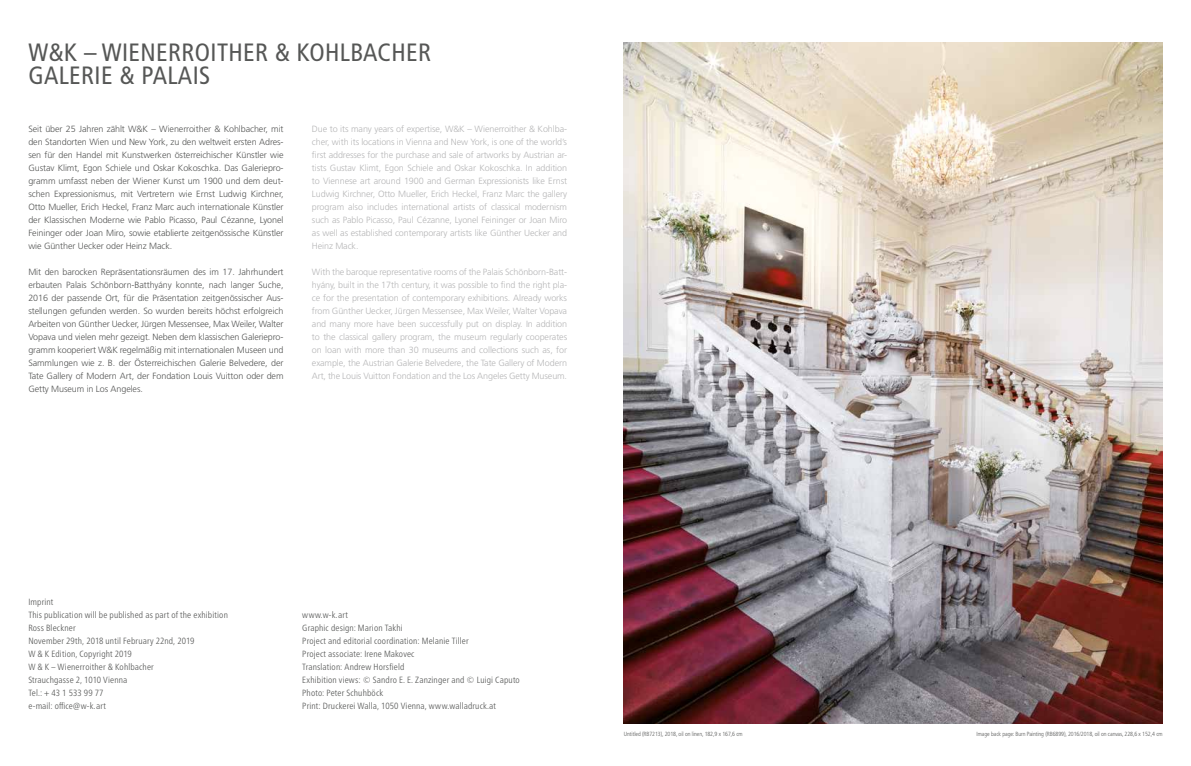
<style>
.page{position:relative;width:1191px;height:766px;background:#fff}
.page>*{position:absolute;margin:0;border:0;box-sizing:border-box;transform-origin:0 0}
.t1{font:condensed 25px/23px "Frutiger";letter-spacing:.015em;color:#565756}
.t2{font:300 9px/13px "Frutiger";letter-spacing:-.01em;color:#565756;text-align:justify}
.t3{font:300 9px/13px "Frutiger";letter-spacing:-.01em;color:#b6b6b7;text-align:justify}
.t4{font:300 condensed 9px/13px "Frutiger Neue LT Pro";letter-spacing:.015em;color:#565756}
.t5{font:300 condensed 6px "Frutiger";letter-spacing:-.01em;color:#565756}
</style>
<div class="page">
<img style="left:624px;top:43px;width:538px;height:680px">
<h1 class="t1" style="left:28px;top:41px;width:404px">W&amp;K – WIENERROITHER &amp; KOHLBACHER<br>GALERIE &amp; PALAIS</h1>
<p class="t2" style="left:28px;top:122px;width:257px">Seit über 25 Jahren zählt W&amp;K – Wienerroither &amp; Kohlbacher, mit den Standorten Wien und New York, zu den weltweit ersten Adres&shy;sen für den Handel mit Kunstwerken österreichischer Künstler wie Gustav Klimt, Egon Schiele und Oskar Kokoschka. Das Galeriepro&shy;gramm umfasst neben der Wiener Kunst um 1900 und dem deut&shy;schen Expressionismus, mit Vertretern wie Ernst Ludwig Kirchner, Otto Mueller, Erich Heckel, Franz Marc auch internationale Künstler der Klassischen Moderne wie Pablo Picasso, Paul Cézanne, Lyonel Feininger oder Joan Miro, sowie etablierte zeitgenössische Künstler wie Günther Uecker oder Heinz Mack.</p>
<p class="t2" style="left:28px;top:265px;width:257px">Mit den barocken Repräsentationsräumen des im 17. Jahrhundert erbauten Palais Schönborn-Batthyány konnte, nach langer Suche, 2016 der passende Ort, für die Präsentation zeitgenössischer Aus&shy;stellungen gefunden werden. So wurden bereits höchst erfolgreich Arbeiten von Günther Uecker, Jürgen Messensee, Max Weiler, Walter Vopava und vielen mehr gezeigt. Neben dem klassischen Galeriepro&shy;gramm kooperiert W&amp;K regelmäßig mit internationalen Museen und Sammlungen wie z. B. der Österreichischen Galerie Belvedere, der Tate Gallery of Modern Art, der Fondation Louis Vuitton oder dem Getty Museum in Los Angeles.</p>
<p class="t3" style="left:312px;top:122px;width:257px">Due to its many years of expertise, W&amp;K – Wienerroither &amp; Kohlba&shy;cher, with its locations in Vienna and New York, is one of the world’s first addresses for the purchase and sale of artworks by Austrian ar&shy;tists Gustav Klimt, Egon Schiele and Oskar Kokoschka. In addition to Viennese art around 1900 and German Expressionists like Ernst Ludwig Kirchner, Otto Mueller, Erich Heckel, Franz Marc the gallery program also includes international artists of classical modernism such as Pablo Picasso, Paul Cézanne, Lyonel Feininger or Joan Miro as well as established contemporary artists like Günther Uecker and Heinz Mack.</p>
<p class="t3" style="left:312px;top:265px;width:257px">With the baroque representative rooms of the Palais Schönborn-Batt&shy;hyány, built in the 17th century, it was possible to find the right pla&shy;ce for the presentation of contemporary exhibitions. Already works from Günther Uecker, Jürgen Messensee, Max Weiler, Walter Vopava and many more have been successfully put on display. In addition to the classical gallery program, the museum regularly cooperates on loan with more than 30 museums and collections such as, for example, the Austrian Galerie Belvedere, the Tate Gallery of Modern Art, the Louis Vuitton Fondation and the Los Angeles Getty Museum.</p>
<p class="t4" style="left:28px;top:595px;width:201px">Imprint<br>This publication will be published as part of the exhibition<br>Ross Bleckner<br>November 29th, 2018 until February 22nd, 2019<br>W &amp; K Edition, Copyright 2019<br>W &amp; K – Wienerroither &amp; Kohlbacher<br>Strauchgasse 2, 1010 Vienna<br>Tel.: + 43 1 533 99 77<br>e-mail: office@w-k.art</p>
<p class="t4" style="left:302px;top:608px;width:219px">www.w-k.art<br>Graphic design: Marion Takhi<br>Project and editorial coordination: Melanie Tiller<br>Project associate: Irene Makovec<br>Translation: Andrew Horsfield<br>Exhibition views: © Sandro E. E. Zanzinger and © Luigi Caputo Photo: Peter Schuhböck<br>Print: Druckerei Walla, 1050 Vienna, www.walladruck.at</p>
<p class="t5" style="left:624px;top:730px;width:120px">Untitled (RB7213), 2018, oil on linen, 182,9 x 167,6 cm</p>
<p class="t5" style="left:976px;top:730px;width:188px">Image back page: Burn Painting (RB6899), 2016/2018, oil on canvas, 228,6 x 152,4 cm</p>
</div>
